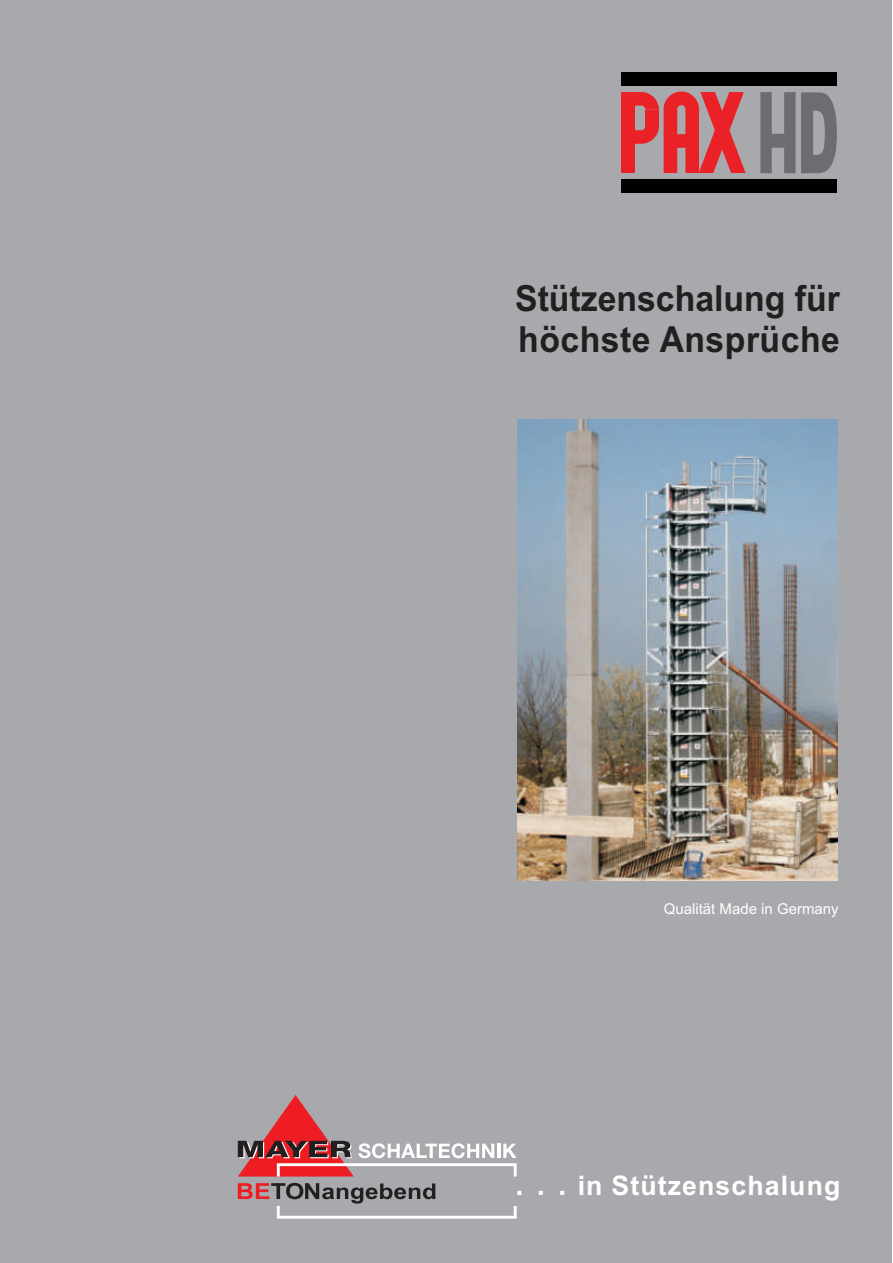
<style>
.page{position:relative;width:893px;height:1263px;background:#fff}
.page>*{position:absolute;margin:0;border:0;box-sizing:border-box;transform-origin:0 0}
.t1{font:700 36px/40.2px "Arial";color:#231f20;scale:.94 1}
.t2{font:700 27px "Arial";letter-spacing:.04em;color:#fff}
.t3{font:15px "Arial";color:#fff}
.s1{font-size:30px}
</style>
<div class="page">
<div style="left:0;top:0;width:891px;height:1263px;background:#a8a9ad"></div>
<svg style="left:238px;top:1183px;width:279px;height:36px"></svg>
<svg style="left:238px;top:1095px;width:279px;height:81px"></svg>
<img style="left:518px;top:419px;width:319px;height:461px">
<div style="left:621px;top:179px;width:216px;height:14px;background:#000"></div>
<div style="left:621px;top:72px;width:216px;height:13px;background:#000"></div>
<svg style="left:621px;top:92px;width:125px;height:81px"></svg>
<svg style="left:760px;top:92px;width:35px;height:81px"></svg>
<svg style="left:801px;top:92px;width:36px;height:81px"></svg>
<p class="t1" style="left:515px;top:282px;width:347px">Stützenschalung für höchste Ansprüche</p>
<p class="t3" style="left:664px;top:903px;width:177px">Qualität Made in Germany</p>
<p class="t2" style="left:515px;top:1175px;width:326px"><span class="s1">. . .</span> in Stützenschalung</p>
</div>
